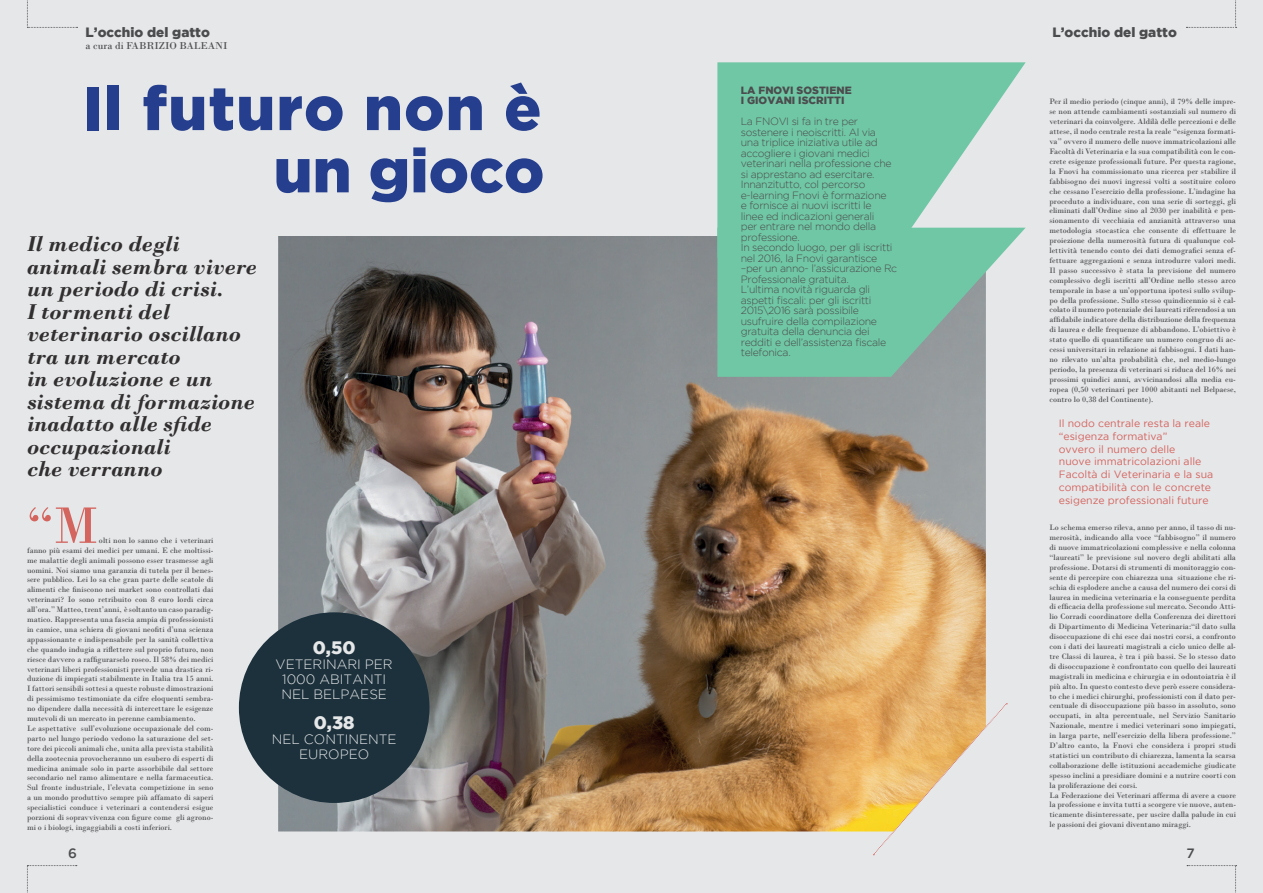
<style>
.page{position:relative;width:1263px;height:893px;background:#fff}
.page>*{position:absolute;margin:0;border:0;box-sizing:border-box;transform-origin:0 0}
.t1{font:900 61.5px/62.2px "Gotham";letter-spacing:.02em;color:#253f8e;text-align:right}
.t2{font:54px "Bodoni";color:#d3645e}
.t3{font:italic 700 22.5px/22.5px "Bodoni";color:#312f30}
.t4{font:900 18px "Gotham";color:#e6e7e9}
.t5{font:300 13.5px/15px "Gotham";color:#e6e7e9;text-align:center}
.t6{font:900 13.5px "Gotham";color:#4b4c4d}
.t7{font:500 13.5px "Gotham";color:#4b4c4d}
.t8{font:300 10.5px/10.5px "Gotham";letter-spacing:-.03em;color:#4b4c4d}
.t9{font:10.5px/12.8px "Gotham";color:#d3645e}
.t10{font:900 10.5px/10.5px "Gotham";color:#4b4c4d}
.t11{font:10.5px "Bodoni";color:#4b4c4d}
.t12{font:8.25px/9.9px "Bodoni";color:#4b4c4d}
</style>
<div class="page">
<div style="left:631px;top:0;width:632px;height:893px;background:#e6e7e9"></div>
<div style="left:0;top:0;width:631px;height:893px;background:#e6e7e9"></div>
<svg style="left:27px;top:0;width:51px;height:28px"></svg>
<svg style="left:27px;top:865px;width:50px;height:28px"></svg>
<svg style="left:1187px;top:865px;width:49px;height:28px"></svg>
<svg style="left:1186px;top:0;width:50px;height:28px"></svg>
<img style="left:278px;top:236px;width:708px;height:595px">
<svg style="left:717px;top:257px;width:282px;height:120px;background:#7ac1a6"></svg>
<svg style="left:717px;top:62px;width:309px;height:195px;fill:#70c7a5"></svg>
<svg style="left:873px;top:703px;width:134px;height:152px"></svg>
<div style="left:239px;top:612px;width:190px;height:191px;background:#1c313c;border-radius:50%"></div>
<h3 class="t6" style="left:86px;top:24px;width:126px">L’occhio del gatto</h3>
<p class="t11" style="left:86px;top:40px;width:144px">a cura di FABRIZIO BALEANI</p>
<h1 class="t1" style="left:83px;top:76px;width:463px">Il futuro non è un gioco</h1>
<h3 class="t3" style="left:27px;top:233px;width:231px">Il medico degli animali sembra vivere un periodo di crisi.<br>I tormenti del veterinario oscillano tra un mercato<br>in evoluzione e un sistema di formazione inadatto alle sfide occupazionali<br>che verranno</h3>
<h2 class="t2" style="left:27px;top:493px;width:73px">“M</h2>
<p class="t12" style="left:27px;top:535px;width:188px;text-indent:72px">olti non lo sanno che i veterinari fanno più esami dei medici per umani. E che moltissi&shy;me malattie degli animali possono esser trasmesse agli uomini. Noi siamo una garanzia di tutela per il benes&shy;sere pubblico. Lei lo sa che gran parte delle scatole di alimenti che finiscono nei market sono controllati dai veterinari? Io sono retribuito con 8 euro lordi circa all’ora.” Matteo, trent’anni, è soltanto un caso paradig&shy;matico. Rappresenta una fascia ampia di professionisti in camice, una schiera di giovani neofiti d’una scienza appassionante e indispensabile per la sanità collettiva che quando indugia a riflettere sul proprio futuro, non riesce davvero a raffigurarselo roseo. Il 58% dei medici veterinari liberi professionisti prevede una drastica ri&shy;duzione di impiegati stabilmente in Italia tra 15 anni.<br>I fattori sensibili sottesi a queste robuste dimostrazioni di pessimismo testimoniate da cifre eloquenti sembra&shy;no dipendere dalla necessità di intercettare le esigenze mutevoli di un mercato in perenne cambiamento.<br>Le aspettative sull’evoluzione occupazionale del com&shy;parto nel lungo periodo vedono la saturazione del set&shy;tore dei piccoli animali che, unita alla prevista stabilità della zootecnia provocheranno un esubero di esperti di medicina animale solo in parte assorbibile dal settore secondario nel ramo alimentare e nella farmaceutica.<br>Sul fronte industriale, l’elevata competizione in seno a un mondo produttivo sempre più affamato di saperi specialistici conduce i veterinari a contendersi esigue porzioni di sopravvivenza con figure come gli agrono&shy;mi o i biologi, ingaggiabili a costi inferiori.</p>
<h3 class="t4" style="left:313px;top:638px;width:44px">0,50</h3>
<h3 class="t5" style="left:276px;top:657px;width:119px">VETERINARI PER<br>1000 ABITANTI<br>NEL BELPAESE</h3>
<h3 class="t4" style="left:314px;top:713px;width:42px">0,38</h3>
<h3 class="t5" style="left:272px;top:732px;width:126px">NEL CONTINENTE<br>EUROPEO</h3>
<p class="t10" style="left:741px;top:85px;width:112px">LA FNOVI SOSTIENE<br>I GIOVANI ISCRITTI</p>
<p class="t8" style="left:741px;top:116px;width:158px">La FNOVI si fa in tre per sostenere i neoiscritti. Al via<br>una triplice iniziativa utile ad accogliere i giovani medici veterinari nella professione che si apprestano ad esercitare.<br>Innanzitutto, col percorso e-learning Fnovi è formazione<br>e fornisce ai nuovi iscritti le<br>linee ed indicazioni generali<br>per entrare nel mondo della professione.<br>In secondo luogo, per gli iscritti nel 2016, la Fnovi garantisce –per un anno- l’assicurazione Rc<br>Professionale gratuita.<br>L’ultima novità riguarda gli aspetti fiscali: per gli iscritti<br>2015\2016 sarà possibile usufruire della compilazione gratuita della denuncia dei redditi e dell’assistenza fiscale telefonica.</p>
<h3 class="t6" style="left:1052px;top:24px;width:126px">L’occhio del gatto</h3>
<p class="t12" style="left:1049px;top:97px;width:188px;text-align:justify">Per il medio periodo (cinque anni), il 79% delle impre&shy;se non attende cambiamenti sostanziali sul numero di veterinari da coinvolgere. Aldilà delle percezioni e delle attese, il nodo centrale resta la reale “esigenza formati&shy;va” ovvero il numero delle nuove immatricolazioni alle Facoltà di Veterinaria e la sua compatibilità con le con&shy;crete esigenze professionali future. Per questa ragione, la Fnovi ha commissionato una ricerca per stabilire il fabbisogno dei nuovi ingressi volti a sostituire coloro che cessano l’esercizio della professione. L’indagine ha proceduto a individuare, con una serie di sorteggi, gli eliminati dall’Ordine sino al 2030 per inabilità e pen&shy;sionamento di vecchiaia ed anzianità attraverso una metodologia stocastica che consente di effettuare le proiezione della numerosità futura di qualunque col&shy;lettività tenendo conto dei dati demografici senza ef&shy;fettuare aggregazioni e senza introdurre valori medi.<br>Il passo successivo è stata la previsione del numero complessivo degli iscritti all’Ordine nello stesso arco temporale in base a un’opportuna ipotesi sullo svilup&shy;po della professione. Sullo stesso quindicennio si è cal&shy;colato il numero potenziale dei laureati riferendosi a un affidabile indicatore della distribuzione della frequenza di laurea e delle frequenze di abbandono. L’obiettivo è stato quello di quantificare un numero congruo di ac&shy;cessi universitari in relazione ai fabbisogni. I dati han&shy;no rilevato un’alta probabilità che, nel medio-lungo periodo, la presenza di veterinari si riduca del 16% nei prossimi quindici anni, avvicinandosi alla media eu&shy;ropea (0,50 veterinari per 1000 abitanti nel Belpaese, contro lo 0,38 del Continente).</p>
<p class="t9" style="left:1059px;top:417px;width:156px">Il nodo centrale resta la reale “esigenza formativa”<br>ovvero il numero delle<br>nuove immatricolazioni alle<br>Facoltà di Veterinaria e la sua compatibilità con le concrete esigenze professionali future</p>
<p class="t12" style="left:1049px;top:523px;width:188px">Lo schema emerso rileva, anno per anno, il tasso di nu&shy;merosità, indicando alla voce “fabbisogno” il numero di nuove immatricolazioni complessive e nella colonna “laureati” le previsione sul novero degli abilitati alla professione. Dotarsi di strumenti di monitoraggio con&shy;sente di percepire con chiarezza una situazione che ri&shy;schia di esplodere anche a causa del numero dei corsi di laurea in medicina veterinaria e la conseguente perdita di efficacia della professione sul mercato. Secondo Atti&shy;lio Corradi coordinatore della Conferenza dei direttori di Dipartimento di Medicina Veterinaria:“il dato sulla disoccupazione di chi esce dai nostri corsi, a confronto con i dati dei laureati magistrali a ciclo unico delle al&shy;tre Classi di laurea, è tra i più bassi. Se lo stesso dato di disoccupazione è confrontato con quello dei laureati magistrali in medicina e chirurgia e in odontoiatria è il più alto. In questo contesto deve però essere considera&shy;to che i medici chirurghi, professionisti con il dato per&shy;centuale di disoccupazione più basso in assoluto, sono occupati, in alta percentuale, nel Servizio Sanitario Nazionale, mentre i medici veterinari sono impiegati, in larga parte, nell’esercizio della libera professione.” D’altro canto, la Fnovi che considera i propri studi statistici un contributo di chiarezza, lamenta la scarsa collaborazione delle istituzioni accademiche giudicate spesso inclini a presidiare domini e a nutrire coorti con la proliferazione dei corsi.<br>La Federazione dei Veterinari afferma di avere a cuore la professione e invita tutti a scorgere vie nuove, auten&shy;ticamente disinteressate, per uscire dalla palude in cui le passioni dei giovani diventano miraggi.</p>
<h3 class="t7" style="left:68px;top:845px;width:10px">6</h3>
<h3 class="t7" style="left:1186px;top:845px;width:10px">7</h3>
</div>
